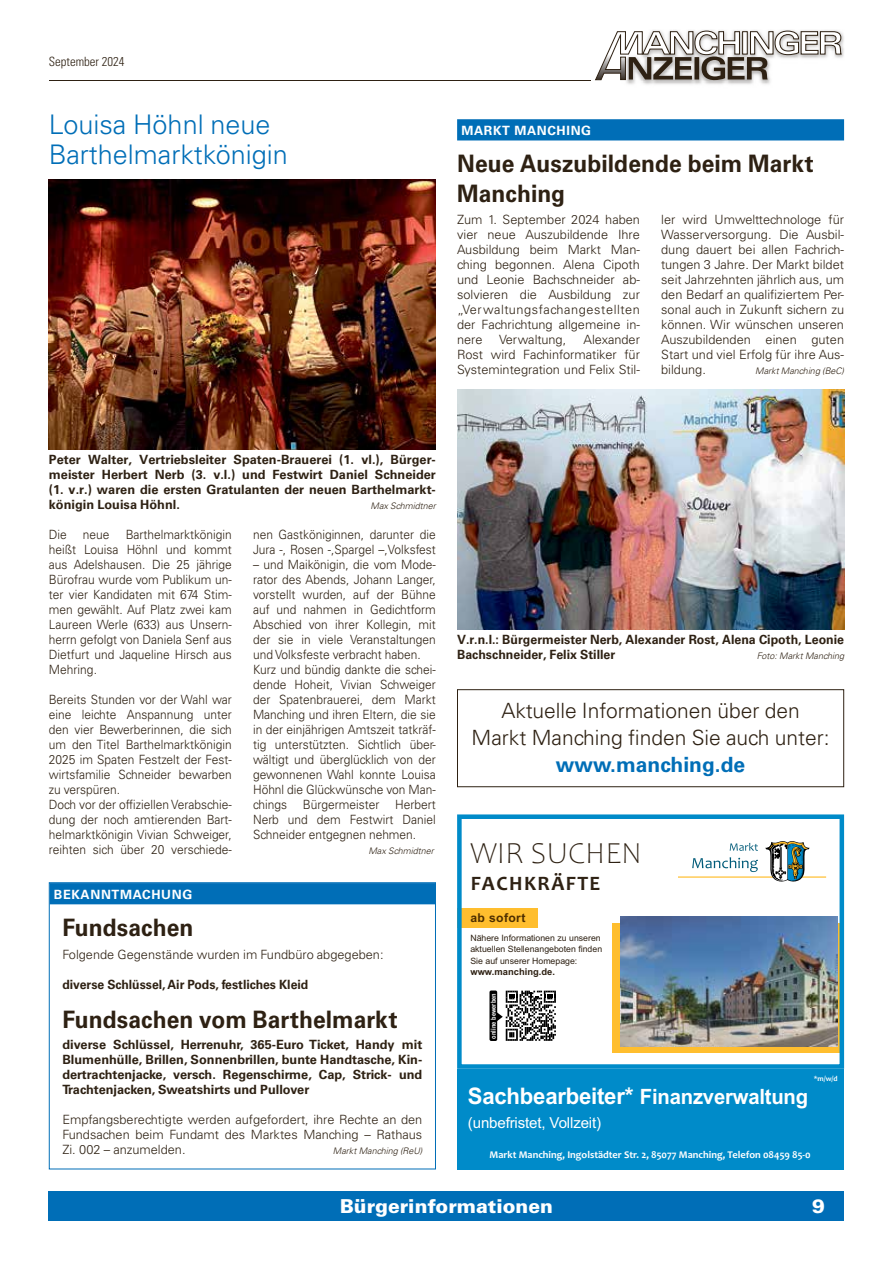
<style>
.page{position:relative;width:893px;height:1263px;background:#fff}
.page>*{position:absolute;margin:0;border:0;box-sizing:border-box;transform-origin:0 0}
.t1{font:300 30.9px "Candara";color:#2e2113}
.t2{font:300 27px/30px "Univers LT Std";color:#006eb7}
.t3{font:700 24px/30px "Univers LT Std";letter-spacing:.005em;color:#2e2113;scale:.95 1}
.t4{font:700 21.15px "Arial";letter-spacing:-.01em;color:#fff;scale:.96 1}
.t5{font:300 21px/27px "Univers LT Std";color:#2e2113;text-align:center}
.t6{font:700 21px "Univers LT Std";color:#006eb7}
.t7{font:700 20.7px "Candara";letter-spacing:.07em;color:#2e2113}
.t8{font:900 19.2px "Univers LT Std";color:#fff}
.t9{font:15.15px "Arial";letter-spacing:-.01em;color:#fff}
.t10{font:300 12.75px/15px "Univers LT Std";color:#2e2113;scale:.94 1}
.t11{font:300 12.75px/15px "Univers LT Std";color:#2e2113;text-align:justify}
.t12{font:700 12.75px/15px "Univers LT Std";color:#2e2113;text-align:justify}
.t13{font:700 12.75px "Univers LT Std";color:#2e2113;scale:.96 1}
.t14{font:700 12.75px "Univers LT Std";letter-spacing:.05em;color:#fff}
.t15{font:300 condensed 12.75px "Univers LT Std";color:#2e2113}
.t16{font:700 12.15px "Arial";letter-spacing:.03em;color:#4d2e00}
.t17{font:700 10.35px "Candara";color:#fff}
.t18{font:700 9.45px "Arial";color:#2e2113}
.t19{font:italic 300 9px "Univers LT Std";color:#2e2113}
.t20{font:8.7px/11.2px "Arial";color:#2e2113}
.t21{font:700 7.5px "Candara";color:#fff}
.t22{font:700 6.9px "Arial Narrow";letter-spacing:.01em;color:#fff}
.s1{font-size:22.8px}
</style>
<div class="page">
<img style="left:626px;top:30px;width:218px;height:55px">
<hr style="left:49px;top:80px;width:540px;height:1px;background:#2e2113">
<svg style="left:589px;top:31px;width:253px;height:50px"></svg>
<div style="left:49px;top:1191px;width:795px;height:29px;background:#006eb7"></div>
<div style="left:457px;top:1069px;width:387px;height:100px;background:#008bc9"></div>
<div style="left:457px;top:908px;width:81px;height:20px;background:#ffbe2e"></div>
<div style="left:613px;top:923px;width:231px;height:130px;background:linear-gradient(to right,#ffbe2e,#ffbe2e)"></div>
<img style="left:621px;top:917px;width:217px;height:129px">
<div style="left:489px;top:990px;width:8px;height:51px;background:#000;border-radius:2px"></div>
<svg style="left:497px;top:991px;width:59px;height:50px"></svg>
<div style="left:457px;top:814px;width:387px;height:255px;border:5px solid #008bc9"></div>
<hr style="left:678px;top:876px;width:148px;height:2px;background:#ffbe2e">
<svg style="left:765px;top:841px;width:44px;height:41px"></svg>
<svg style="left:730px;top:843px;width:28px;height:8px"></svg>
<svg style="left:692px;top:857px;width:66px;height:15px"></svg>
<img style="left:49px;top:179px;width:387px;height:270px">
<div style="left:50px;top:883px;width:385px;height:21px;background:#006eb7"></div>
<div style="left:49px;top:882px;width:387px;height:287px;border:1px solid #006eb7"></div>
<div style="left:457px;top:119px;width:387px;height:21px;background:#006eb7"></div>
<img style="left:457px;top:389px;width:387px;height:240px">
<div style="left:457px;top:689px;width:387px;height:98px;border:1px solid #2e2113"></div>
<p class="t15" style="left:49px;top:53px;width:77px">September 2024</p>
<h2 class="t2" style="left:49px;top:110px;width:240px">Louisa Höhnl neue<br>Barthelmarktkönigin</h2>
<p class="t14" style="left:461px;top:123px;width:131px">MARKT MANCHING</p>
<h3 class="t3" style="left:457px;top:149px;width:377px">Neue Auszubildende beim Markt<br>Manching</h3>
<p class="t11" style="left:457px;top:212px;width:184px">Zum 1. September 2024 haben vier neue Auszubildende Ihre Ausbildung beim Markt Man&shy;ching begonnen. Alena Cipoth und Leonie Bachschneider ab&shy;solvieren die Ausbildung zur „Verwaltungsfachangestellten der Fachrichtung allgemeine in&shy;nere</p>
<p class="t11" style="left:661px;top:212px;width:184px">ler wird Umwelttechnologe für Wasserversorgung. Die Ausbil&shy;dung dauert bei allen Fachrich&shy;tungen 3 Jahre. Der Markt bildet seit Jahrzehnten jährlich aus, um den Bedarf an qualifiziertem Per&shy;sonal auch in Zukunft sichern zu können. Wir wünschen unseren Auszubildenden einen guten Start und viel Erfolg für ihre Aus&shy;bildung.</p>
<p class="t11" style="left:457px;top:332px;width:184px;text-indent:126px">Alexander Rost wird Fachinformatiker für Systemintegration und Felix Stil-</p>
<p class="t11" style="left:499px;top:332px;width:69px">Verwaltung,</p>
<p class="t19" style="left:755px;top:366px;width:90px">Markt Manching (BeC)</p>
<p class="t12" style="left:49px;top:452px;width:388px">Peter Walter, Vertriebsleiter Spaten-Brauerei (1. vl.), Bürger&shy;meister Herbert Nerb (3. v.l.) und Festwirt Daniel Schneider (1. v.r.) waren die ersten Gratulanten der neuen Barthelmarkt&shy;königin Louisa Höhnl.</p>
<p class="t19" style="left:371px;top:501px;width:67px">Max Schmidtner</p>
<p class="t10" style="left:49px;top:527px;width:196px;text-align:justify;text-indent:77px">Barthelmarktkönigin heißt Louisa Höhnl und kommt aus Adelshausen. Die 25 jährige Bürofrau wurde vom Publikum un&shy;ter vier Kandidaten mit 674 Stim&shy;men gewählt. Auf Platz zwei kam Laureen Werle (633) aus Unsern&shy;herrn gefolgt von Daniela Senf aus Dietfurt und Jaqueline Hirsch aus Mehring.</p>
<p class="t10" style="left:49px;top:692px;width:196px">Bereits Stunden vor der Wahl war eine leichte Anspannung unter den vier Bewerberinnen, die sich um den Titel Barthelmarktkönigin<br>2025 im Spaten Festzelt der Fest&shy;wirtsfamilie Schneider bewarben zu verspüren.<br>Doch vor der offiziellen Verabschie&shy;dung der noch amtierenden Bart&shy;helmarktkönigin Vivian Schweiger, reihten sich über 20 verschiede-</p>
<p class="t10" style="left:49px;top:527px;width:21px">Die</p>
<p class="t10" style="left:83px;top:527px;width:30px">neue</p>
<p class="t10" style="left:253px;top:527px;width:196px">nen Gastköniginnen, darunter die<br>Jura -, Rosen -,Spargel –,Volksfest</p>
<p class="t10" style="left:253px;top:557px;width:196px">– und Maikönigin, die vom Mode&shy;rator des Abends, Johann Langer, vorstellt wurden, auf der Bühne auf und nahmen in Gedichtform<br>Abschied von ihrer Kollegin, mit der sie in viele Veranstaltungen und Volksfeste verbracht haben.<br>Kurz und bündig dankte die schei&shy;dende Hoheit, Vivian Schweiger der Spatenbrauerei, dem Markt<br>Manching und ihren Eltern, die sie in der einjährigen Amtszeit tatkräf&shy;tig unterstützten. Sichtlich über&shy;wältigt und überglücklich von der gewonnenen Wahl konnte Louisa<br>Höhnl die Glückwünsche von Man&shy;chings Bürgermeister Herbert<br>Nerb und dem Festwirt Daniel<br>Schneider entgegnen nehmen.</p>
<p class="t19" style="left:368px;top:846px;width:67px">Max Schmidtner</p>
<p class="t14" style="left:54px;top:887px;width:140px">BEKANNTMACHUNG</p>
<h3 class="t3" style="left:62px;top:912px;width:140px">Fundsachen</h3>
<p class="t11" style="left:62px;top:947px;width:323px">Folgende Gegenstände wurden im Fundbüro abgegeben:</p>
<p class="t13" style="left:62px;top:977px;width:258px">diverse Schlüssel, Air Pods, festliches Kleid</p>
<h3 class="t3" style="left:62px;top:1004px;width:354px">Fundsachen vom Barthelmarkt</h3>
<p class="t12" style="left:62px;top:1037px;width:361px">diverse Schlüssel, Herrenuhr, 365-Euro Ticket, Handy mit Blumenhülle, Brillen, Sonnenbrillen, bunte Handtasche, Kin&shy;dertrachtenjacke, versch. Regenschirme, Cap, Strick- und Trachtenjacken, Sweatshirts und Pullover</p>
<p class="t11" style="left:62px;top:1112px;width:361px">Empfangsberechtigte werden aufgefordert, ihre Rechte an den Fundsachen beim Fundamt des Marktes Manching – Rathaus Zi. 002 – anzumelden.</p>
<p class="t19" style="left:333px;top:1146px;width:91px">Markt Manching (ReU)</p>
<p class="t12" style="left:457px;top:632px;width:388px">V.r.n.l.: Bürgermeister Nerb, Alexander Rost, Alena Cipoth, Leonie<br>Bachschneider, Felix Stiller</p>
<p class="t19" style="left:757px;top:651px;width:89px">Foto: Markt Manching</p>
<h3 class="t5" style="left:472px;top:697px;width:359px">Aktuelle Informationen über den<br>Markt Manching finden Sie auch unter:</h3>
<h3 class="t6" style="left:556px;top:752px;width:191px">www.manching.de</h3>
<h1 class="t1" style="left:470px;top:836px;width:173px">WIR SUCHEN</h1>
<h3 class="t7" style="left:471px;top:870px;width:131px">FACHKRÄFTE</h3>
<p class="t16" style="left:470px;top:909px;width:57px">ab sofort</p>
<p class="t20" style="left:470px;top:932px;width:133px">Nähere Informationen zu unseren aktuellen Stellenangeboten finden<br>Sie auf unserer Homepage:</p>
<p class="t18" style="left:470px;top:965px;width:86px">www.manching.de.</p>
<p class="t22" style="left:488px;top:1039px;width:47px;rotate:-90deg">online bewerben</p>
<p class="t21" style="left:814px;top:1074px;width:26px">*m/w/d</p>
<h3 class="t4" style="left:468px;top:1082px;width:356px"><span class="s1">Sachbearbeiter*</span> Finanzverwaltung</h3>
<p class="t9" style="left:468px;top:1112px;width:135px">(unbefristet, Vollzeit)</p>
<p class="t17" style="left:489px;top:1148px;width:323px">Markt Manching, Ingolstädter Str. 2, 85077 Manching, Telefon 08459 85-0</p>
<h3 class="t8" style="left:340px;top:1193px;width:214px">Bürgerinformationen</h3>
<h3 class="t8" style="left:812px;top:1193px;width:14px">9</h3>
</div>
